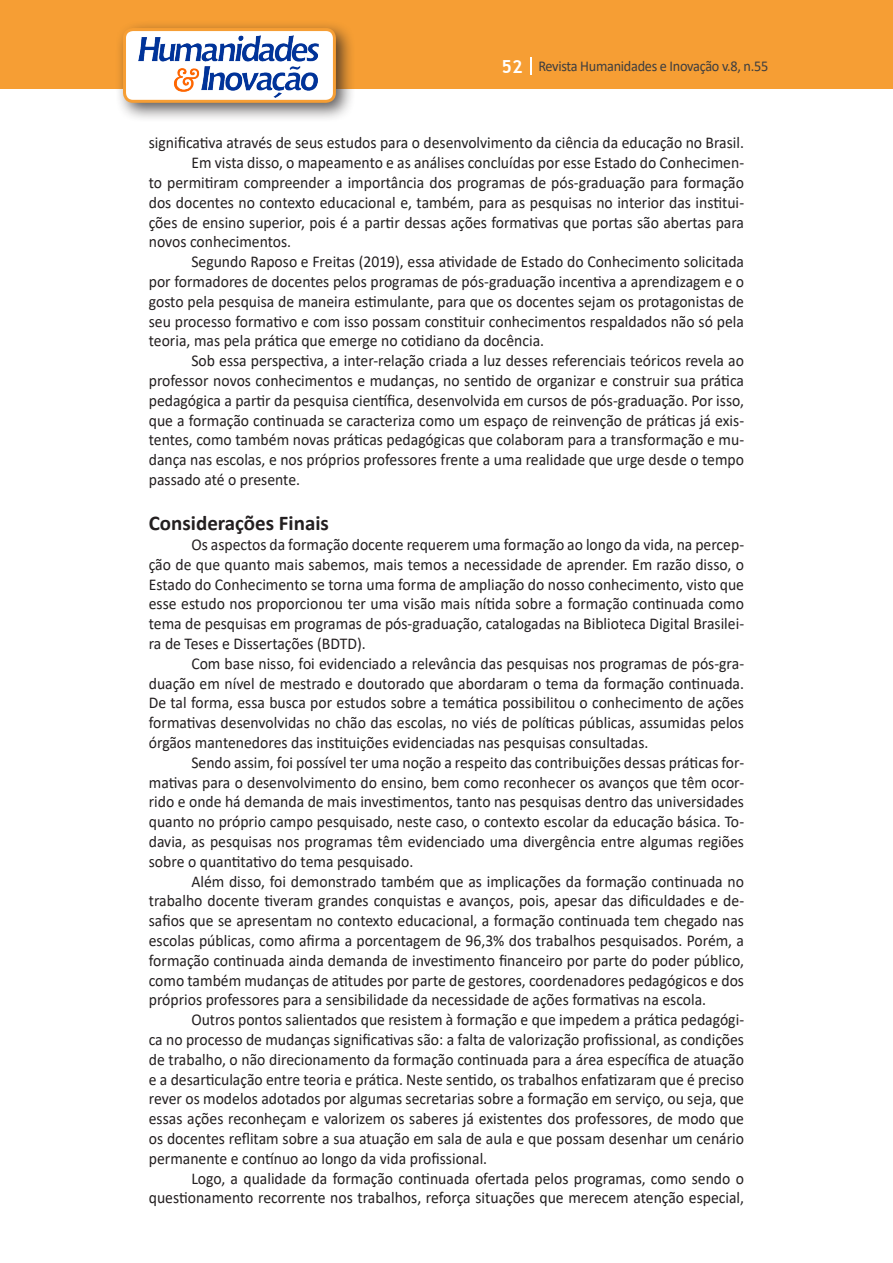
<style>
.page{position:relative;width:893px;height:1263px;background:#fff}
.page>*{position:absolute;margin:0;border:0;box-sizing:border-box;transform-origin:0 0}
.Titulo_2{font:700 21px "Calibri";color:#231f20}
.Texto{font:16.5px/19.8px "Calibri";color:#231f20;text-align:justify;scale:.95 1}
.t1{font:15px "Calibri";letter-spacing:-.02em;color:#3e3e3f;scale:.95 1}
.s1{font-family:"Trebuchet MS";font-weight:700;font-size:18px;color:#fff}
</style>
<div class="page">
<div style="left:0;top:0;width:893px;height:88px;background:#f69e34"></div>
<svg style="left:530px;top:57px;width:2px;height:18px"></svg>
<div style="left:115px;top:20px;width:241px;height:103px;background:#231f20;opacity:.75"></div>
<div style="left:125px;top:30px;width:209px;height:71px;background:#fff;border-radius:9px"></div>
<img style="left:138px;top:35px;width:181px;height:62px">
<div style="left:123px;top:28px;width:213px;height:75px;border:3px solid #f69e34;border-radius:9px"></div>
<p class="t1" style="left:501px;top:56px;width:282px"><span class="s1">52</span> Revista Humanidades e Inovação v.8, n.55</p>
<p class="Texto" style="left:149px;top:133px;width:628px">significativa através de seus estudos para o desenvolvimento da ciência da educação no Brasil.</p>
<p class="Texto" style="left:149px;top:152px;width:628px;text-indent:43px">Em vista disso, o mapeamento e as análises concluídas por esse Estado do Conhecimen&shy;to permitiram compreender a importância dos programas de pós-graduação para formação dos docentes no contexto educacional e, também, para as pesquisas no interior das institui&shy;ções de ensino superior, pois é a partir dessas ações formativas que portas são abertas para novos conhecimentos.</p>
<p class="Texto" style="left:149px;top:251px;width:628px;text-indent:43px">Segundo Raposo e Freitas (2019), essa atividade de Estado do Conhecimento solicitada por formadores de docentes pelos programas de pós-graduação incentiva a aprendizagem e o gosto pela pesquisa de maneira estimulante, para que os docentes sejam os protagonistas de seu processo formativo e com isso possam constituir conhecimentos respaldados não só pela teoria, mas pela prática que emerge no cotidiano da docência.</p>
<p class="Texto" style="left:149px;top:350px;width:628px;text-indent:43px">Sob essa perspectiva, a inter-relação criada a luz desses referenciais teóricos revela ao professor novos conhecimentos e mudanças, no sentido de organizar e construir sua prática pedagógica a partir da pesquisa científica, desenvolvida em cursos de pós-graduação. Por isso, que a formação continuada se caracteriza como um espaço de reinvenção de práticas já exis&shy;tentes, como também novas práticas pedagógicas que colaboram para a transformação e mu&shy;dança nas escolas, e nos próprios professores frente a uma realidade que urge desde o tempo passado até o presente.</p>
<p class="Titulo_2" style="left:149px;top:508px;width:182px">Considerações Finais</p>
<p class="Texto" style="left:149px;top:534px;width:628px;text-indent:43px">Os aspectos da formação docente requerem uma formação ao longo da vida, na percep&shy;ção de que quanto mais sabemos, mais temos a necessidade de aprender. Em razão disso, o Estado do Conhecimento se torna uma forma de ampliação do nosso conhecimento, visto que esse estudo nos proporcionou ter uma visão mais nítida sobre a formação continuada como tema de pesquisas em programas de pós-graduação, catalogadas na Biblioteca Digital Brasilei&shy;ra de Teses e Dissertações (BDTD).</p>
<p class="Texto" style="left:149px;top:653px;width:628px;text-indent:43px">Com base nisso, foi evidenciado a relevância das pesquisas nos programas de pós-gra&shy;duação em nível de mestrado e doutorado que abordaram o tema da formação continuada.<br>De tal forma, essa busca por estudos sobre a temática possibilitou o conhecimento de ações formativas desenvolvidas no chão das escolas, no viés de políticas públicas, assumidas pelos órgãos mantenedores das instituições evidenciadas nas pesquisas consultadas.</p>
<p class="Texto" style="left:149px;top:752px;width:628px;text-indent:43px">Sendo assim, foi possível ter uma noção a respeito das contribuições dessas práticas for&shy;mativas para o desenvolvimento do ensino, bem como reconhecer os avanços que têm ocor&shy;rido e onde há demanda de mais investimentos, tanto nas pesquisas dentro das universidades quanto no próprio campo pesquisado, neste caso, o contexto escolar da educação básica. To&shy;davia, as pesquisas nos programas têm evidenciado uma divergência entre algumas regiões sobre o quantitativo do tema pesquisado.</p>
<p class="Texto" style="left:149px;top:871px;width:628px;text-indent:43px">Além disso, foi demonstrado também que as implicações da formação continuada no trabalho docente tiveram grandes conquistas e avanços, pois, apesar das dificuldades e de&shy;safios que se apresentam no contexto educacional, a formação continuada tem chegado nas escolas públicas, como afirma a porcentagem de 96,3% dos trabalhos pesquisados. Porém, a formação continuada ainda demanda de investimento financeiro por parte do poder público, como também mudanças de atitudes por parte de gestores, coordenadores pedagógicos e dos próprios professores para a sensibilidade da necessidade de ações formativas na escola.</p>
<p class="Texto" style="left:149px;top:1009px;width:628px;text-indent:43px">Outros pontos salientados que resistem à formação e que impedem a prática pedagógi&shy;ca no processo de mudanças significativas são: a falta de valorização profissional, as condições de trabalho, o não direcionamento da formação continuada para a área específica de atuação e a desarticulação entre teoria e prática. Neste sentido, os trabalhos enfatizaram que é preciso rever os modelos adotados por algumas secretarias sobre a formação em serviço, ou seja, que essas ações reconheçam e valorizem os saberes já existentes dos professores, de modo que os docentes reflitam sobre a sua atuação em sala de aula e que possam desenhar um cenário permanente e contínuo ao longo da vida profissional.</p>
<p class="Texto" style="left:149px;top:1168px;width:628px;text-align:right">Logo, a qualidade da formação continuada ofertada pelos programas, como sendo o questionamento recorrente nos trabalhos, reforça situações que merecem atenção especial,</p>
</div>
